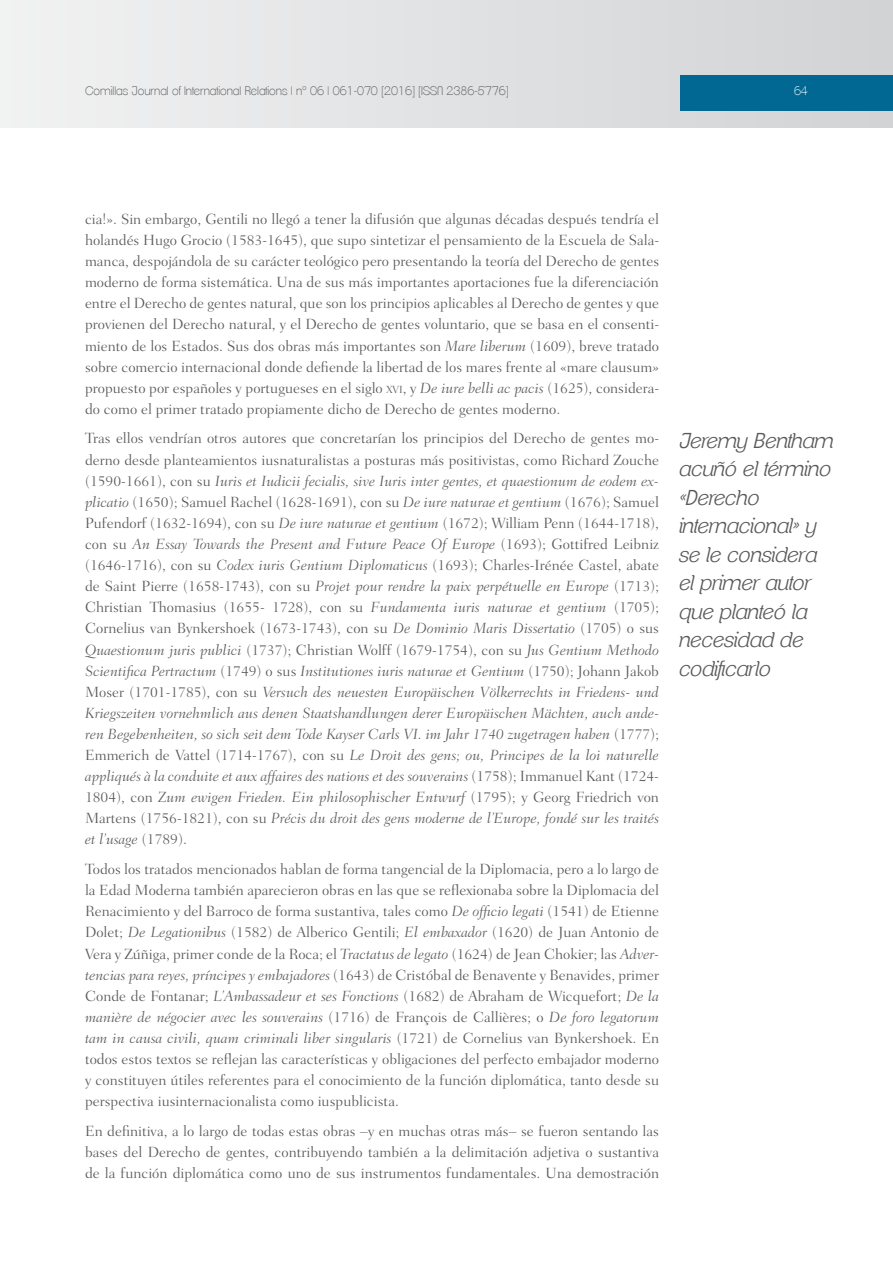
<style>
.page{position:relative;width:893px;height:1263px;background:#fff}
.page>*{position:absolute;margin:0;border:0;box-sizing:border-box;transform-origin:0 0}
.t1{font:italic 300 21px/28.5px "Clemente P Daf";color:#58595b}
.t2{font:300 15px/21.1px "Fairfield LH";color:#58595b;text-align:justify}
.t3{font:italic 300 15px/21.1px "Fairfield LH";color:#58595b;text-align:justify}
.t4{font:200 12px "Clemente P Dac";color:#58595b}
.t5{font:200 12px "Clemente P Dac";color:#fff}
.s1{font-style:italic}
.s2{font-size:10.5px}
.s3{font-style:normal}
</style>
<div class="page">
<div style="left:0;top:0;width:893px;height:128px;background:linear-gradient(to right,#f1f2f2,#d1d3d4)"></div>
<div style="left:680px;top:75px;width:213px;height:36px;background:#006892"></div>
<p class="t4" style="left:85px;top:83px;width:425px">Comillas Journal of International Relations | nº 06 | 061-070 [2016] [ISSN 2386-5776]</p>
<p class="t5" style="left:794px;top:83px;width:15px">64</p>
<p class="t2" style="left:85px;top:208px;width:576px">cia!». Sin embargo, Gentili no llegó a tener la difusión que algunas décadas después tendría el holandés Hugo Grocio (1583-1645), que supo sintetizar el pensamiento de la Escuela de Sala&shy;manca, despojándola de su carácter teológico pero presentando la teoría del Derecho de gentes moderno de forma sistemática. Una de sus más importantes aportaciones fue la diferenciación entre el Derecho de gentes natural, que son los principios aplicables al Derecho de gentes y que provienen del Derecho natural, y el Derecho de gentes voluntario, que se basa en el consenti&shy;miento de los Estados. Sus dos obras más importantes son <span class="s1">Mare liberum</span> (1609), breve tratado sobre comercio internacional donde defiende la libertad de los mares frente al «mare clausum<span class="s1">» </span>propuesto por españoles y portugueses en el siglo <span class="s2">xvi</span>, y <span class="s1">De iure belli ac pacis</span> (1625), considera&shy;do como el primer tratado propiamente dicho de Derecho de gentes moderno.</p>
<p class="t3" style="left:85px;top:428px;width:576px"><span class="s3">Tras ellos vendrían otros autores que concretarían los principios del Derecho de gentes mo&shy;derno desde planteamientos iusnaturalistas a posturas más positivistas, como Richard Zouche (1590-1661), con su</span> Iuris et Iudicii fecialis, sive Iuris inter gentes, et quaestionum de eodem ex&shy;plicatio <span class="s3">(1650); Samuel Rachel (1628-1691), con su</span> De iure naturae et gentium <span class="s3">(1676); Samuel Pufendorf (1632-1694), con su</span> De iure naturae et gentium <span class="s3">(1672); William Penn (1644-1718), con su</span> An Essay Towards the Present and Future Peace Of Europe <span class="s3">(1693); Gottifred Leibniz (1646-1716), con su</span> Codex iuris Gentium Diplomaticus <span class="s3">(1693); Charles-Irénée Castel, abate de Saint Pierre (1658-1743), con su</span> Projet pour rendre la paix perpétuelle en Europe <span class="s3">(1713); Christian Thomasius (1655- 1728), con su</span> Fundamenta iuris naturae et gentium <span class="s3">(1705); Cornelius van Bynkershoek (1673-1743), con su</span> De Dominio Maris Dissertatio <span class="s3">(1705) o sus </span>Quaestionum juris publici <span class="s3">(1737); Christian Wolff (1679-1754), con su</span> Jus Gentium Methodo Scientifica Pertractum <span class="s3">(1749) o sus</span> Institutiones iuris naturae et Gentium <span class="s3">(1750); Johann Jakob Moser (1701-1785), con su</span> Versuch des neuesten Europäischen Völkerrechts in Friedens- und Kriegszeiten vornehmlich aus denen Staatshandlungen derer Europäischen Mächten, auch ande&shy;ren Begebenheiten, so sich seit dem Tode Kayser Carls VI. im Jahr 1740 zugetragen haben <span class="s3">(1777); Emmerich de Vattel (1714-1767), con su</span> Le Droit des gens; ou, Principes de la loi naturelle appliqués à la conduite et aux affaires des nations et des souverains <span class="s3">(1758); Immanuel Kant (1724- 1804), con</span> Zum ewigen Frieden. Ein philosophischer Entwurf <span class="s3">(1795); y Georg Friedrich von Martens (1756-1821), con su</span> Précis du droit des gens moderne de l’Europe, fondé sur les traités et l’usage <span class="s3">(1789).</span></p>
<p class="t2" style="left:85px;top:859px;width:576px">Todos los tratados mencionados hablan de forma tangencial de la Diplomacia, pero a lo largo de la Edad Moderna también aparecieron obras en las que se reflexionaba sobre la Diplomacia del Renacimiento y del Barroco de forma sustantiva, tales como <span class="s1">De officio legati</span> (1541) de Etienne Dolet; <span class="s1">De Legationibus</span> (1582) de Alberico Gentili; <span class="s1">El embaxador</span> (1620) de Juan Antonio de Vera y Zúñiga, primer conde de la Roca; el <span class="s1">Tractatus de legato</span> (1624) de Jean Chokier; las <span class="s1">Adver&shy;tencias para reyes, príncipes y embajadores</span> (1643) de Cristóbal de Benavente y Benavides, primer Conde de Fontanar; <span class="s1">L’Ambassadeur et ses Fonctions</span> (1682) de Abraham de Wicquefort; <span class="s1">De la manière de négocier avec les souverains</span> (1716) de François de Callières; o <span class="s1">De foro legatorum tam in causa civili, quam criminali liber singularis</span> (1721) de Cornelius van Bynkershoek. En todos estos textos se reflejan las características y obligaciones del perfecto embajador moderno y constituyen útiles referentes para el conocimiento de la función diplomática, tanto desde su perspectiva iusinternacionalista como iuspublicista.</p>
<p class="t2" style="left:85px;top:1120px;width:575px">En definitiva, a lo largo de todas estas obras –y en muchas otras más– se fueron sentando las bases del Derecho de gentes, contribuyendo también a la delimitación adjetiva o sustantiva de la función diplomática como uno de sus instrumentos fundamentales. Una demostración</p>
<h1 class="t1" style="left:680px;top:426px;width:156px">Jeremy Bentham acuñó el término «Derecho internacional» y se le considera el primer autor que planteó la necesidad de codificarlo</h1>
</div>
